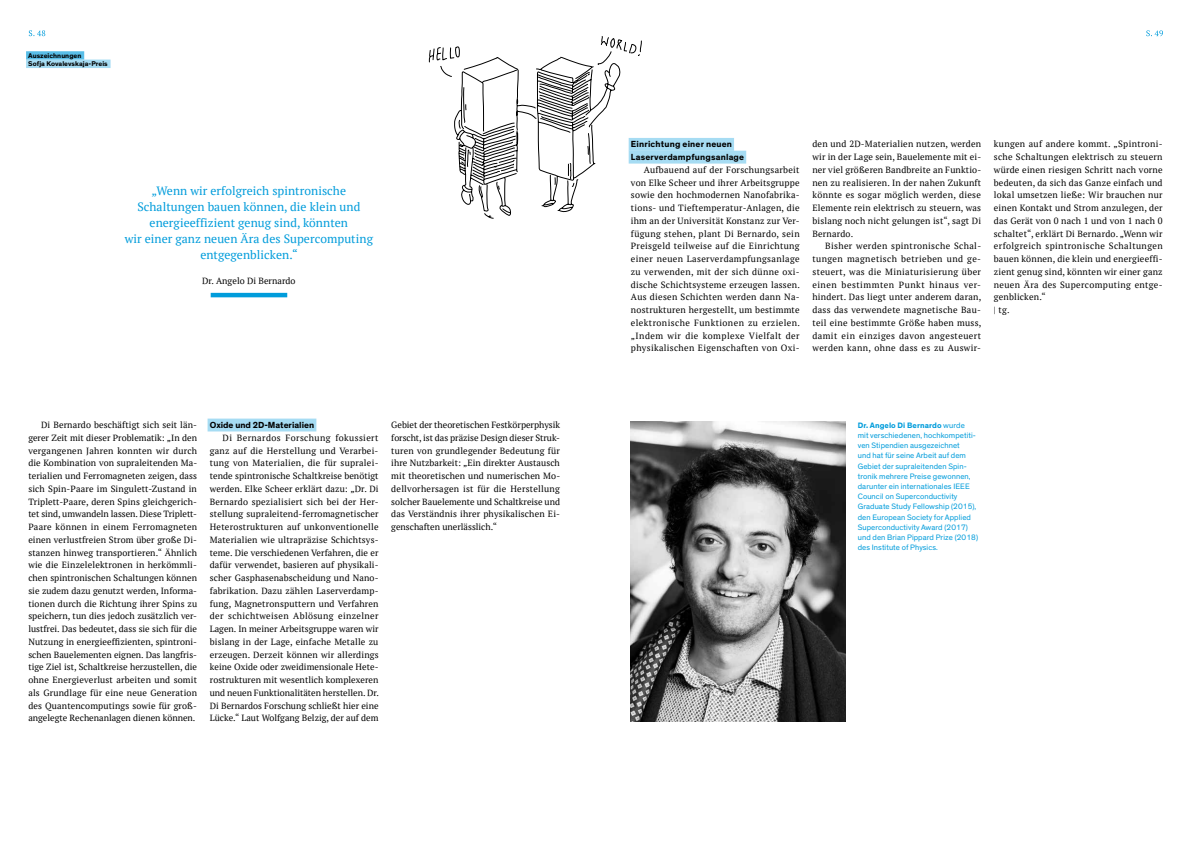
<style>
.page{position:relative;width:1191px;height:842px;background:#fff}
.page>*{position:absolute;margin:0;border:0;box-sizing:border-box;transform-origin:0 0}
.t1{font:12px/16px "PT Serif";letter-spacing:.005em;color:#009cdb;text-align:center}
.t2{font:9px/12.8px "PT Serif";letter-spacing:.02em;color:#000;text-align:justify}
.t3{font:700 9px/12.8px "Theinhardt";letter-spacing:.02em;color:#000}
.t4{font:700 9px "Theinhardt";color:#000}
.t5{font:8px/10.2px "Theinhardt";letter-spacing:.01em;color:#009cdb}
.t6{font:700 7px/8.3px "Theinhardt";letter-spacing:.005em;color:#000}
.s1{font-weight:700}
</style>
<div class="page">
<img style="left:631px;top:421px;width:214px;height:300px">
<hr style="left:211px;top:293px;width:76px;height:4px;background:#009cdb">
<div style="left:207px;top:419px;width:109px;height:12px;background:#a6dcf3"></div>
<div style="left:628px;top:138px;width:106px;height:13px;background:#a6dcf3"></div>
<div style="left:628px;top:151px;width:118px;height:13px;background:#a6dcf3"></div>
<div style="left:26px;top:51px;width:58px;height:9px;background:#59bee8"></div>
<div style="left:26px;top:60px;width:85px;height:8px;background:#a6dcf3"></div>
<svg style="left:429px;top:36px;width:213px;height:183px"></svg>
<svg style="left:1146px;top:30px;width:16px;height:6px"></svg>
<svg style="left:29px;top:30px;width:16px;height:6px"></svg>
<p class="t6" style="left:28px;top:52px;width:81px">Auszeichnungen<br>Sofja Kovalevskaja-Preis</p>
<h1 class="t1" style="left:125px;top:183px;width:250px">„Wenn wir erfolgreich spintronische Schaltungen bauen können, die klein und energieeffizient genug sind, könnten<br>wir einer ganz neuen Ära des Supercomputing entgegenblicken.“</h1>
<p class="t2" style="left:202px;top:275px;width:95px">Dr. Angelo Di Bernardo</p>
<p class="t3" style="left:631px;top:138px;width:115px">Einrichtung einer neuen<br>Laserverdampfungsanlage</p>
<p class="t2" style="left:631px;top:163px;width:171px;text-indent:13px">Aufbauend auf der Forschungsarbeit von Elke Scheer und ihrer Arbeitsgruppe sowie den hochmodernen Nanofabrika&shy;tions- und Tieftemperatur-Anlagen, die ihm an der Universität Konstanz zur Ver&shy;fügung stehen, plant Di Bernardo, sein Preisgeld teilweise auf die Einrichtung einer neuen Laserverdampfungsanlage zu verwenden, mit der sich dünne oxi&shy;dische Schichtsysteme erzeugen lassen.<br>Aus diesen Schichten werden dann Na&shy;nostrukturen hergestellt, um bestimmte elektronische Funktionen zu erzielen. „Indem wir die komplexe Vielfalt der physikalischen Eigenschaften von Oxi-</p>
<p class="t2" style="left:812px;top:138px;width:170px">den und 2D-Materialien nutzen, werden wir in der Lage sein, Bauelemente mit ei&shy;ner viel größeren Bandbreite an Funktio&shy;nen zu realisieren. In der nahen Zukunft könnte es sogar möglich werden, diese Elemente rein elektrisch zu steuern, was bislang noch nicht gelungen ist“, sagt Di Bernardo.</p>
<p class="t2" style="left:812px;top:240px;width:170px;text-indent:13px">Bisher werden spintronische Schal&shy;tungen magnetisch betrieben und ge&shy;steuert, was die Miniaturisierung über einen bestimmten Punkt hinaus ver&shy;hindert. Das liegt unter anderem daran, dass das verwendete magnetische Bau&shy;teil eine bestimmte Größe haben muss, damit ein einziges davon angesteuert werden kann, ohne dass es zu Auswir-</p>
<p class="t2" style="left:994px;top:138px;width:170px;text-align:left">kungen auf andere kommt. „Spintroni&shy;sche Schaltungen elektrisch zu steuern würde einen riesigen Schritt nach vorne bedeuten, da sich das Ganze einfach und lokal umsetzen ließe: Wir brauchen nur einen Kontakt und Strom anzulegen, der das Gerät von 0 nach 1 und von 1 nach 0 schaltet“, erklärt Di Bernardo. „Wenn wir erfolgreich spintronische Schaltungen bauen können, die klein und energieeffi&shy;zient genug sind, könnten wir einer ganz neuen Ära des Supercomputing entge&shy;genblicken.“<br>| tg.</p>
<p class="t2" style="left:391px;top:418px;width:170px">Gebiet der theoretischen Festkörperphysik forscht, ist das präzise Design dieser Struk&shy;turen von grundlegender Bedeutung für ihre Nutzbarkeit: „Ein direkter Austausch mit theoretischen und numerischen Mo&shy;dellvorhersagen ist für die Herstellung solcher Bauelemente und Schaltkreise und das Verständnis ihrer physikalischen Ei&shy;genschaften unerlässlich.“</p>
<p class="t2" style="left:28px;top:418px;width:170px;text-indent:13px">Di Bernardo beschäftigt sich seit län&shy;gerer Zeit mit dieser Problematik: „In den vergangenen Jahren konnten wir durch die Kombination von supraleitenden Ma&shy;terialien und Ferromagneten zeigen, dass sich Spin-Paare im Singulett-Zustand in Triplett-Paare, deren Spins gleichgerich&shy;tet sind, umwandeln lassen. Diese Triplett-Paare können in einem Ferromagneten einen verlustfreien Strom über große Di&shy;stanzen hinweg transportieren.“ Ähnlich wie die Einzelelektronen in herkömmli&shy;chen spintronischen Schaltungen können sie zudem dazu genutzt werden, Informa&shy;tionen durch die Richtung ihrer Spins zu speichern, tun dies jedoch zusätzlich ver&shy;lustfrei. Das bedeutet, dass sie sich für die Nutzung in energieeffizienten, spintroni&shy;schen Bauelementen eignen. Das langfris&shy;tige Ziel ist, Schaltkreise herzustellen, die ohne Energieverlust arbeiten und somit als Grundlage für eine neue Generation des Quantencomputings sowie für groß&shy;angelegte Rechenanlagen dienen können.</p>
<p class="t5" style="left:857px;top:420px;width:122px"><span class="s1">Dr. Angelo Di Bernardo</span> wurde<br>mit verschiedenen, hochkompetiti&shy;ven Stipendien ausgezeichnet<br>und hat für seine Arbeit auf dem<br>Gebiet der supraleitenden Spin&shy;tronik mehrere Preise gewonnen, darunter ein internationales IEEE<br>Council on Superconductivity<br>Graduate Study Fellowship (2015), den European Society for Applied<br>Superconductivity Award (2017) und den Brian Pippard Prize (2018) des Institute of Physics.</p>
<p class="t4" style="left:210px;top:419px;width:106px">Oxide und 2D-Materialien</p>
<p class="t2" style="left:210px;top:431px;width:171px;text-indent:13px">Di Bernardos Forschung fokussiert ganz auf die Herstellung und Verarbei&shy;tung von Materialien, die für supralei&shy;tende spintronische Schaltkreise benötigt werden. Elke Scheer erklärt dazu: „Dr. Di Bernardo spezialisiert sich bei der Her&shy;stellung supraleitend-ferromagnetischer Heterostrukturen auf unkonventionelle Materialien wie ultrapräzise Schichtsys&shy;teme. Die verschiedenen Verfahren, die er dafür verwendet, basieren auf physikali&shy;scher Gasphasenabscheidung und Nano&shy;fabrikation. Dazu zählen Laserverdamp&shy;fung, Magnetronsputtern und Verfahren der schichtweisen Ablösung einzelner Lagen. In meiner Arbeitsgruppe waren wir bislang in der Lage, einfache Metalle zu erzeugen. Derzeit können wir allerdings keine Oxide oder zweidimensionale Hete&shy;rostrukturen mit wesentlich komplexeren und neuen Funktionalitäten herstellen. Dr.<br>Di Bernardos Forschung schließt hier eine Lücke.“ Laut Wolfgang Belzig, der auf dem</p>
</div>
